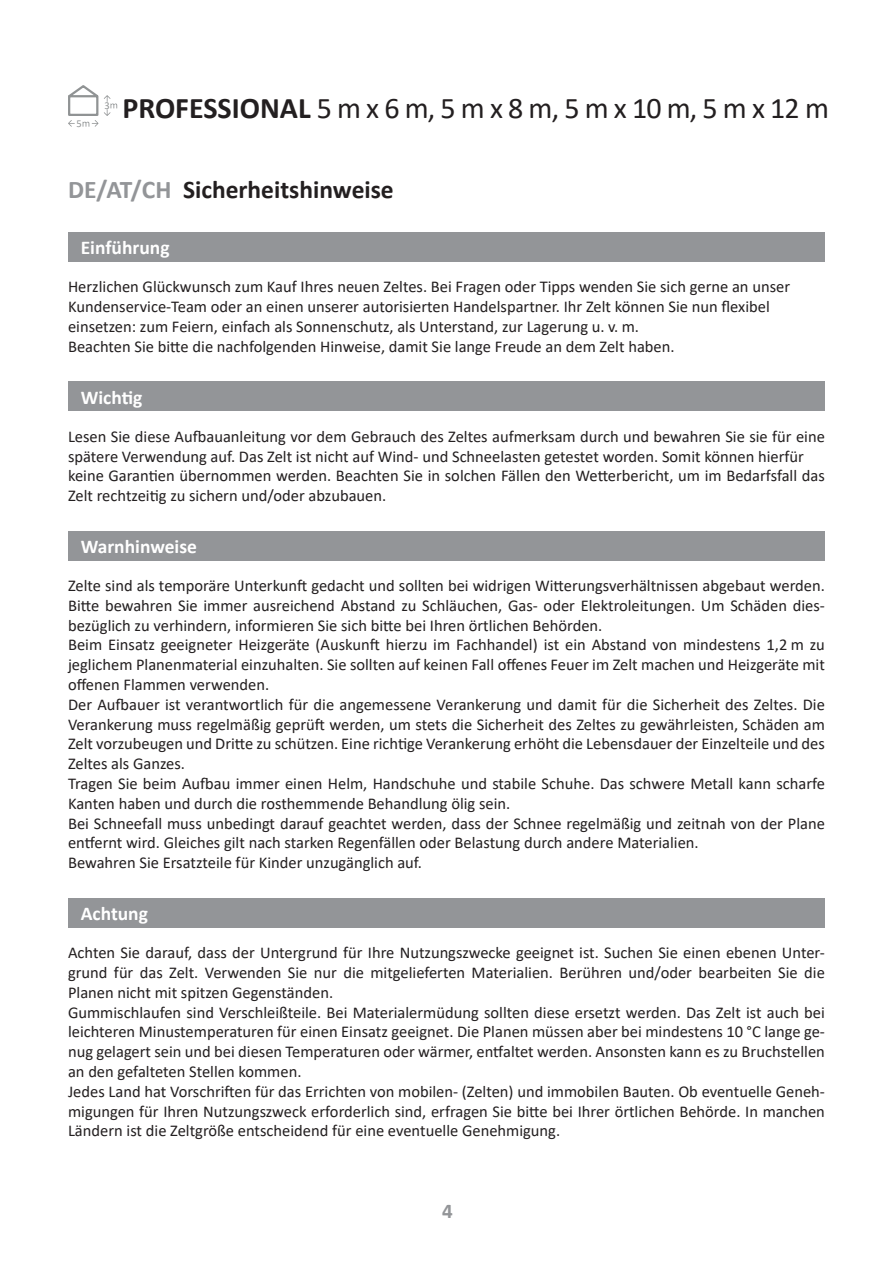
<style>
.page{position:relative;width:893px;height:1263px;background:#fff}
.page>*{position:absolute;margin:0;border:0;box-sizing:border-box;transform-origin:0 0}
.t1{font:30px "Calibri";color:#231f20}
.t2{font:700 25.5px "Calibri";color:#231f20}
.t3{font:700 21px "Calibri";color:#939598}
.t4{font:700 19.5px "Calibri";color:#fff}
.t5{font:16.5px/19.8px "Calibri";color:#231f20}
.t6{font:10.5px "Calibri";color:#909394}
.s1{font-weight:700}
.s2{color:#939598}
</style>
<div class="page">
<svg style="left:68px;top:85px;width:49px;height:42px"></svg>
<div style="left:68px;top:232px;width:757px;height:30px;background:#939598"></div>
<div style="left:68px;top:381px;width:757px;height:30px;background:#939598"></div>
<div style="left:68px;top:531px;width:757px;height:29px;background:#939598"></div>
<div style="left:68px;top:898px;width:757px;height:30px;background:#939598"></div>
<p class="t6" style="left:76px;top:116px;width:7px">5</p>
<p class="t6" style="left:105px;top:98px;width:7px">3</p>
<h1 class="t1" style="left:122px;top:87px;width:708px"><span class="s1">PROFESSIONAL</span> 5 m x 6 m, 5 m x 8 m, 5 m x 10 m, 5 m x 12 m</h1>
<h2 class="t2" style="left:68px;top:171px;width:327px"><span class="s2">DE/AT/CH</span> Sicherheitshinweise</h2>
<p class="t4" style="left:81px;top:234px;width:90px">Einführung</p>
<p class="t5" style="left:68px;top:277px;width:723px">Herzlichen Glückwunsch zum Kauf Ihres neuen Zeltes. Bei Fragen oder Tipps wenden Sie sich gerne an unser Kundenservice-Team oder an einen unserer autorisierten Handelspartner. Ihr Zelt können Sie nun flexibel einsetzen: zum Feiern, einfach als Sonnenschutz, als Unterstand, zur Lagerung u. v. m.<br>Beachten Sie bitte die nachfolgenden Hinweise, damit Sie lange Freude an dem Zelt haben.</p>
<p class="t4" style="left:81px;top:383px;width:63px">Wichtig</p>
<p class="t5" style="left:68px;top:426px;width:758px">Lesen Sie diese Aufbauanleitung vor dem Gebrauch des Zeltes aufmerksam durch und bewahren Sie sie für eine spätere Verwendung auf. Das Zelt ist nicht auf Wind- und Schneelasten getestet worden. Somit können hierfür keine Garantien übernommen werden. Beachten Sie in solchen Fällen den Wetterbericht, um im Bedarfsfall das Zelt rechtzeitig zu sichern und/oder abzubauen.</p>
<p class="t4" style="left:81px;top:533px;width:118px">Warnhinweise</p>
<p class="t5" style="left:68px;top:575px;width:758px">Zelte sind als temporäre Unterkunft gedacht und sollten bei widrigen Witterungsverhältnissen abgebaut werden.<br>Bitte bewahren Sie immer ausreichend Abstand zu Schläuchen, Gas- oder Elektroleitungen. Um Schäden dies&shy;bezüglich zu verhindern, informieren Sie sich bitte bei Ihren örtlichen Behörden.<br>Beim Einsatz geeigneter Heizgeräte (Auskunft hierzu im Fachhandel) ist ein Abstand von mindestens 1,2 m zu jeglichem Planenmaterial einzuhalten. Sie sollten auf keinen Fall offenes Feuer im Zelt machen und Heizgeräte mit offenen Flammen verwenden.<br>Der Aufbauer ist verantwortlich für die angemessene Verankerung und damit für die Sicherheit des Zeltes. Die Verankerung muss regelmäßig geprüft werden, um stets die Sicherheit des Zeltes zu gewährleisten, Schäden am Zelt vorzubeugen und Dritte zu schützen. Eine richtige Verankerung erhöht die Lebensdauer der Einzelteile und des Zeltes als Ganzes.<br>Tragen Sie beim Aufbau immer einen Helm, Handschuhe und stabile Schuhe. Das schwere Metall kann scharfe Kanten haben und durch die rosthemmende Behandlung ölig sein.<br>Bei Schneefall muss unbedingt darauf geachtet werden, dass der Schnee regelmäßig und zeitnah von der Plane entfernt wird. Gleiches gilt nach starken Regenfällen oder Belastung durch andere Materialien.<br>Bewahren Sie Ersatzteile für Kinder unzugänglich auf.</p>
<p class="t4" style="left:81px;top:900px;width:69px">Achtung</p>
<p class="t5" style="left:68px;top:942px;width:758px">Achten Sie darauf, dass der Untergrund für Ihre Nutzungszwecke geeignet ist. Suchen Sie einen ebenen Unter&shy;grund für das Zelt. Verwenden Sie nur die mitgelieferten Materialien. Berühren und/oder bearbeiten Sie die Planen nicht mit spitzen Gegenständen.<br>Gummischlaufen sind Verschleißteile. Bei Materialermüdung sollten diese ersetzt werden. Das Zelt ist auch bei leichteren Minustemperaturen für einen Einsatz geeignet. Die Planen müssen aber bei mindestens 10 °C lange ge&shy;nug gelagert sein und bei diesen Temperaturen oder wärmer, entfaltet werden. Ansonsten kann es zu Bruchstellen an den gefalteten Stellen kommen.<br>Jedes Land hat Vorschriften für das Errichten von mobilen- (Zelten) und immobilen Bauten. Ob eventuelle Geneh&shy;migungen für Ihren Nutzungszweck erforderlich sind, erfragen Sie bitte bei Ihrer örtlichen Behörde. In manchen Ländern ist die Zeltgröße entscheidend für eine eventuelle Genehmigung.</p>
<p class="t3" style="left:442px;top:1196px;width:12px">4</p>
</div>
